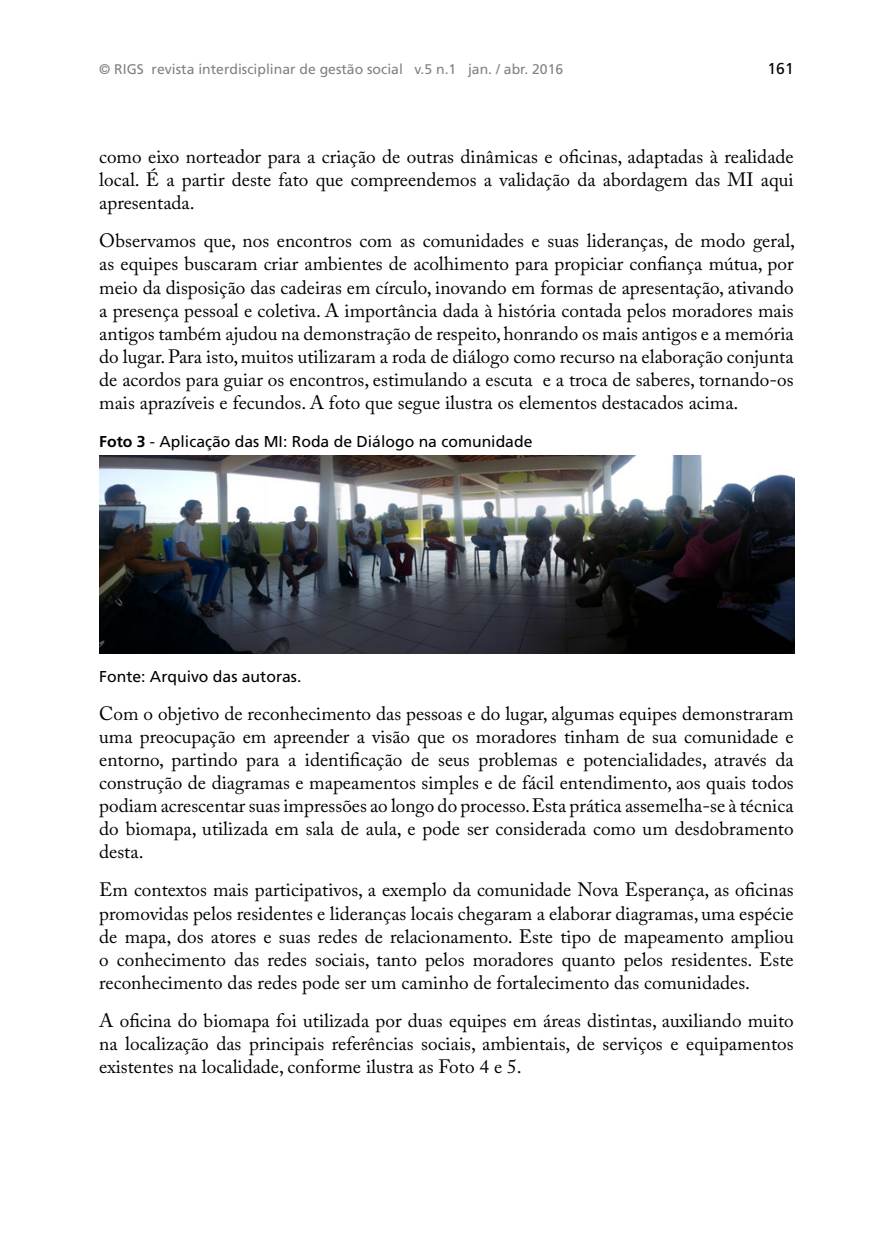
<style>
.page{position:relative;width:893px;height:1241px;background:#fff}
.page>*{position:absolute;margin:0;border:0;box-sizing:border-box;transform-origin:0 0}
.t1{font:19.25px/23.1px "Adobe Caslon Pro";color:#000;text-align:justify}
.t2{font:15.75px "Frutiger LT Std";color:#000}
.t3{font:14px "Frutiger LT Std";color:#808285}
.s1{font-weight:700}
</style>
<div class="page">
<img style="left:99px;top:456px;width:695px;height:197px">
<p class="t3" style="left:99px;top:61px;width:466px">© RIGS revista interdisciplinar de gestão social v.5 n.1 jan. / abr. 2016</p>
<p class="t2" style="left:767px;top:60px;width:28px">161</p>
<p class="t1" style="left:99px;top:145px;width:696px">como eixo norteador para a criação de outras dinâmicas e oficinas, adaptadas à realidade local. É a partir deste fato que compreendemos a validação da abordagem das MI aqui apresentada.</p>
<p class="t1" style="left:99px;top:229px;width:697px">Observamos que, nos encontros com as comunidades e suas lideranças, de modo geral, as equipes buscaram criar ambientes de acolhimento para propiciar confiança mútua, por meio da disposição das cadeiras em círculo, inovando em formas de apresentação, ativando a presença pessoal e coletiva. A importância dada à história contada pelos moradores mais antigos também ajudou na demonstração de respeito, honrando os mais antigos e a memória do lugar. Para isto, muitos utilizaram a roda de diálogo como recurso na elaboração conjunta de acordos para guiar os encontros, estimulando a escuta e a troca de saberes, tornando-os mais aprazíveis e fecundos. A foto que segue ilustra os elementos destacados acima.</p>
<p class="t2" style="left:99px;top:432px;width:435px"><span class="s1">Foto 3</span> - Aplicação das MI: Roda de Diálogo na comunidade</p>
<p class="t2" style="left:99px;top:667px;width:204px">Fonte: Arquivo das autoras.</p>
<p class="t1" style="left:99px;top:701px;width:696px">Com o objetivo de reconhecimento das pessoas e do lugar, algumas equipes demonstraram uma preocupação em apreender a visão que os moradores tinham de sua comunidade e entorno, partindo para a identificação de seus problemas e potencialidades, através da construção de diagramas e mapeamentos simples e de fácil entendimento, aos quais todos podiam acrescentar suas impressões ao longo do processo. Esta prática assemelha-se à técnica do biomapa, utilizada em sala de aula, e pode ser considerada como um desdobramento desta.</p>
<p class="t1" style="left:99px;top:878px;width:696px">Em contextos mais participativos, a exemplo da comunidade Nova Esperança, as oficinas promovidas pelos residentes e lideranças locais chegaram a elaborar diagramas, uma espécie de mapa, dos atores e suas redes de relacionamento. Este tipo de mapeamento ampliou o conhecimento das redes sociais, tanto pelos moradores quanto pelos residentes. Este reconhecimento das redes pode ser um caminho de fortalecimento das comunidades.</p>
<p class="t1" style="left:99px;top:1008px;width:696px">A oficina do biomapa foi utilizada por duas equipes em áreas distintas, auxiliando muito na localização das principais referências sociais, ambientais, de serviços e equipamentos existentes na localidade, conforme ilustra as Foto 4 e 5.</p>
</div>
